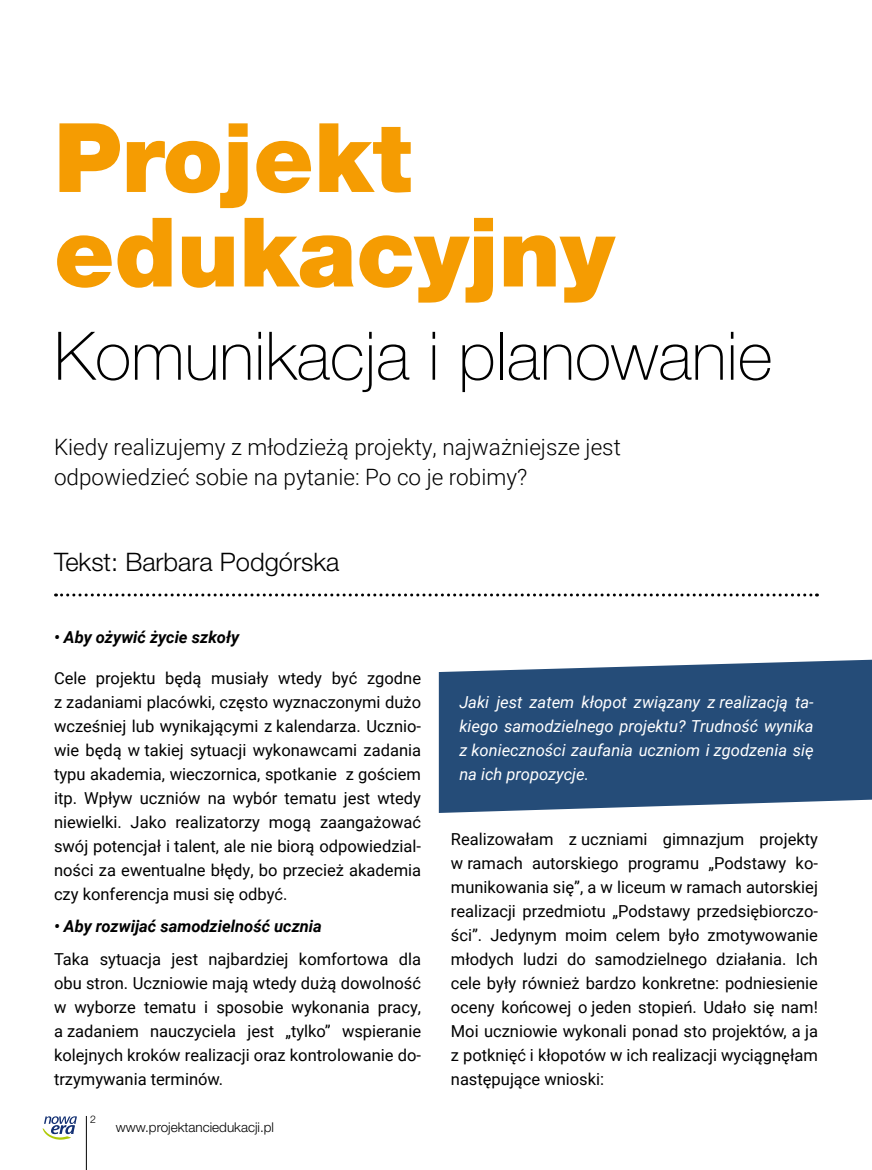
<style>
.page{position:relative;width:872px;height:1170px;background:#fff}
.page>*{position:absolute;margin:0;border:0;box-sizing:border-box;transform-origin:0 0}
.t1{font:900 96px/94.5px "Helvetica Neue LT Pro";color:#f59c02}
.t2{font:100 67.05px "Helvetica Neue LT Pro";color:#000}
.t3{font:300 25.5px "Helvetica Neue LT Pro";color:#000}
.t4{font:300 22.5px/30px "Roboto";color:#000}
.t5{font:16.5px/24px "Roboto";color:#000;text-align:justify}
.t6{font:italic 16.5px/24px "Roboto";color:#fff;text-align:justify}
.t7{font:italic 700 16.5px "Roboto";color:#000}
.t8{font:300 13.5px "Helvetica Neue LT Pro";color:#000}
.t9{font:300 10.5px "Helvetica Neue LT Pro";color:#000}
</style>
<div class="page">
<hr style="left:86px;top:1115px;width:1px;height:54px;background:#000">
<svg style="left:43px;top:1116px;width:34px;height:23px"></svg>
<svg style="left:439px;top:659px;width:433px;height:153px;fill:#254c78"></svg>
<svg style="left:56px;top:593px;width:761px;height:3px"></svg>
<h1 class="t1" style="left:54px;top:110px;width:562px">Projekt edukacyjny</h1>
<h2 class="t2" style="left:54px;top:317px;width:720px">Komunikacja i planowanie</h2>
<h3 class="t4" style="left:54px;top:431px;width:568px">Kiedy realizujemy z młodzieżą projekty, najważniejsze jest odpowiedzieć sobie na pytanie: Po co je robimy?</h3>
<h3 class="t3" style="left:54px;top:546px;width:287px">Tekst: Barbara Podgórska</h3>
<p class="t7" style="left:54px;top:625px;width:187px">• Aby ożywić życie szkoły</p>
<p class="t5" style="left:54px;top:665px;width:368px">Cele projektu będą musiały wtedy być zgodne z zadaniami placówki, często wyznaczonymi dużo wcześniej lub wynikającymi z kalendarza. Ucznio&shy;wie będą w takiej sytuacji wykonawcami zadania typu akademia, wieczornica, spotkanie z gościem itp. Wpływ uczniów na wybór tematu jest wtedy niewielki. Jako realizatorzy mogą zaangażować swój potencjał i talent, ale nie biorą odpowiedzial&shy;ności za ewentualne błędy, bo przecież akademia czy konferencja musi się odbyć.</p>
<p class="t7" style="left:54px;top:914px;width:269px">• Aby rozwijać samodzielność ucznia</p>
<p class="t5" style="left:54px;top:946px;width:368px">Taka sytuacja jest najbardziej komfortowa dla obu stron. Uczniowie mają wtedy dużą dowolność w wyborze tematu i sposobie wykonania pracy, a zadaniem nauczyciela jest „tylko” wspieranie kolejnych kroków realizacji oraz kontrolowanie do&shy;trzymywania terminów.</p>
<p class="t9" style="left:90px;top:1113px;width:7px">2</p>
<p class="t8" style="left:116px;top:1118px;width:160px">www.projektanciedukacji.pl</p>
<p class="t6" style="left:459px;top:689px;width:356px">Jaki jest zatem kłopot związany z realizacją ta&shy;kiego samodzielnego projektu? Trudność wynika z konieczności zaufania uczniom i zgodzenia się na ich propozycje.</p>
<p class="t5" style="left:451px;top:826px;width:368px">Realizowałam z uczniami gimnazjum projekty w ramach autorskiego programu „Podstawy ko&shy;munikowania się”, a w liceum w ramach autorskiej realizacji przedmiotu „Podstawy przedsiębiorczo&shy;ści”. Jedynym moim celem było zmotywowanie młodych ludzi do samodzielnego działania. Ich cele były również bardzo konkretne: podniesienie oceny końcowej o jeden stopień. Udało się nam!<br>Moi uczniowie wykonali ponad sto projektów, a ja z potknięć i kłopotów w ich realizacji wyciągnęłam następujące wnioski:</p>
</div>
